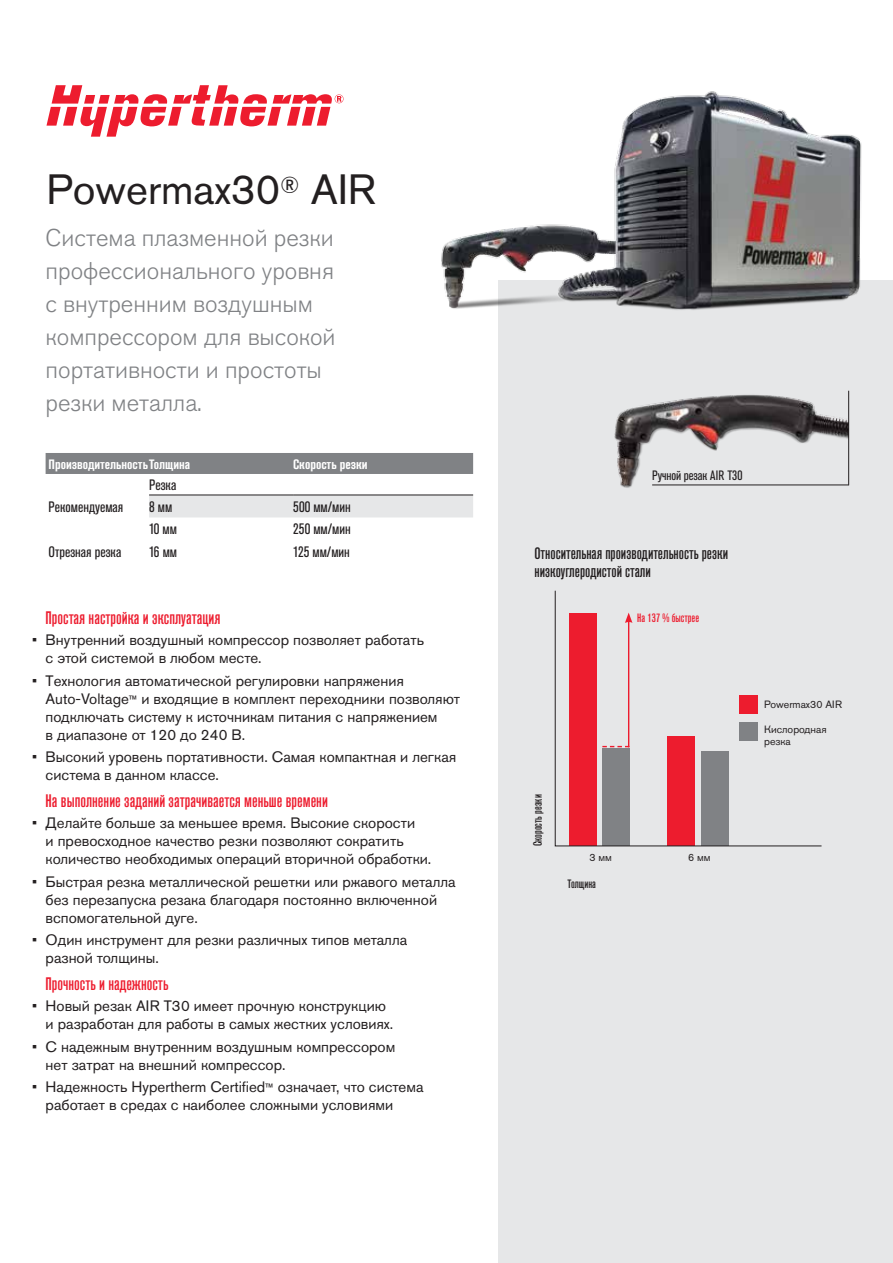
<style>
.page{position:relative;width:893px;height:1263px;background:#fff}
.page>*{position:absolute;margin:0;border:0;box-sizing:border-box;transform-origin:0 0}
.t1{font:42px "Akzidenz Grotesk Pro";color:#231f20}
.t2{font:300 24px/33px "Akzidenz Grotesk Pro";color:#808285}
.t3{font:500 condensed 18px "Akzidenz Grotesk Pro";color:#ed1c2e}
.t4{font:500 condensed 16.5px/18px "Akzidenz Grotesk Pro";color:#231f20}
.t5{font:15px/18px "Akzidenz Grotesk Pro";color:#231f20}
.t6{font:condensed 15px "Akzidenz Grotesk Pro";color:#231f20}
.t7{font:700 condensed 13.5px "Akzidenz Grotesk Pro";color:#fff}
.t8{font:condensed 13.5px "Akzidenz Grotesk Pro";letter-spacing:-.01em;color:#231f20}
.t9{font:500 condensed 12px "Akzidenz Grotesk Pro";color:#231f20}
.t10{font:500 condensed 12px "Akzidenz Grotesk Pro";color:#ed1c2e}
.t11{font:10.5px/12px "Akzidenz Grotesk Pro";color:#231f20}
.s1{font-size:12px}
</style>
<div class="page">
<div style="left:498px;top:280px;width:395px;height:983px;background:#e6e7e8"></div>
<svg style="left:554px;top:590px;width:268px;height:257px"></svg>
<svg style="left:46px;top:85px;width:298px;height:52px"></svg>
<img style="left:614px;top:394px;width:234px;height:94px">
<hr style="left:848px;top:391px;width:1px;height:94px;background:#231f20">
<img style="left:441px;top:91px;width:421px;height:219px">
<div style="left:46px;top:453px;width:427px;height:21px;background:#808285"></div>
<div style="left:149px;top:496px;width:324px;height:21px;background:#e6e7e8"></div>
<hr style="left:149px;top:495px;width:144px;height:1px;background:#231f20">
<hr style="left:293px;top:495px;width:180px;height:1px;background:#231f20">
<hr style="left:652px;top:485px;width:197px;height:1px;background:#231f20">
<h1 class="t1" style="left:46px;top:162px;width:331px">Powermax30<sup>®</sup> AIR</h1>
<h2 class="t2" style="left:46px;top:221px;width:291px">Система плазменной резки профессионального уровня с внутренним воздушным компрессором для высокой портативности и простоты резки металла.</h2>
<p class="t7" style="left:49px;top:455px;width:143px">ПроизводительностьТолщина</p>
<p class="t7" style="left:293px;top:455px;width:76px">Скорость резки</p>
<p class="t6" style="left:149px;top:475px;width:29px">Резка</p>
<p class="t6" style="left:49px;top:497px;width:76px">Рекомендуемая</p>
<p class="t6" style="left:149px;top:497px;width:25px">8 мм</p>
<p class="t6" style="left:293px;top:497px;width:59px">500 мм/мин</p>
<p class="t6" style="left:149px;top:519px;width:29px">10 мм</p>
<p class="t6" style="left:293px;top:519px;width:59px">250 мм/мин</p>
<p class="t6" style="left:49px;top:542px;width:74px">Отрезная резка</p>
<p class="t6" style="left:149px;top:542px;width:29px">16 мм</p>
<p class="t6" style="left:293px;top:542px;width:58px">125 мм/мин</p>
<p class="t3" style="left:46px;top:606px;width:176px">Простая настройка и эксплуатация</p>
<p class="t5" style="left:46px;top:631px;width:380px;text-indent:-14px">• Внутренний воздушный компрессор позволяет работать с этой системой в любом месте.</p>
<p class="t5" style="left:46px;top:671px;width:416px;text-indent:-14px">• Технология автоматической регулировки напряжения Auto-Voltage<span class="s1">™</span> и входящие в комплект переходники позволяют подключать систему к источникам питания с напряжением<br>в диапазоне от 120 до 240 В.</p>
<p class="t5" style="left:46px;top:748px;width:412px;text-indent:-13px">• Высокий уровень портативности. Самая компактная и легкая система в данном классе.</p>
<p class="t3" style="left:46px;top:789px;width:284px">На выполнение заданий затрачивается меньше времени</p>
<p class="t5" style="left:46px;top:814px;width:387px;text-indent:-14px">• Делайте больше за меньшее время. Высокие скорости<br>и превосходное качество резки позволяют сократить количество необходимых операций вторичной обработки.</p>
<p class="t5" style="left:46px;top:872px;width:411px;text-indent:-13px">• Быстрая резка металлической решетки или ржавого металла без перезапуска резака благодаря постоянно включенной вспомогательной дуге.</p>
<p class="t5" style="left:46px;top:931px;width:363px;text-indent:-14px">• Один инструмент для резки различных типов металла разной толщины.</p>
<p class="t3" style="left:46px;top:972px;width:124px">Прочность и надежность</p>
<p class="t5" style="left:46px;top:997px;width:349px;text-indent:-13px">• Новый резак AIR T30 имеет прочную конструкцию и разработан для работы в самых жестких условиях.</p>
<p class="t5" style="left:46px;top:1037px;width:351px;text-indent:-14px">• С надежным внутренним воздушным компрессором нет затрат на внешний компрессор.</p>
<p class="t5" style="left:46px;top:1078px;width:379px;text-indent:-14px">• Надежность Hypertherm Certified<span class="s1">™</span> означает, что система работает в средах с наиболее сложными условиями</p>
<p class="t8" style="left:652px;top:467px;width:92px">Ручной резак AIR T30</p>
<p class="t4" style="left:534px;top:544px;width:195px">Относительная производительность резки низкоуглеродистой стали</p>
<p class="t10" style="left:637px;top:610px;width:63px">На 137 % быстрее</p>
<p class="t9" style="left:530px;top:846px;width:53px;rotate:-90deg">Скорость резки</p>
<p class="t11" style="left:589px;top:851px;width:24px">3 мм</p>
<p class="t11" style="left:688px;top:851px;width:24px">6 мм</p>
<p class="t9" style="left:568px;top:876px;width:30px">Толщина</p>
<p class="t11" style="left:764px;top:698px;width:79px">Powermax30 AIR</p>
<p class="t11" style="left:764px;top:724px;width:64px">Кислородная резка</p>
</div>
